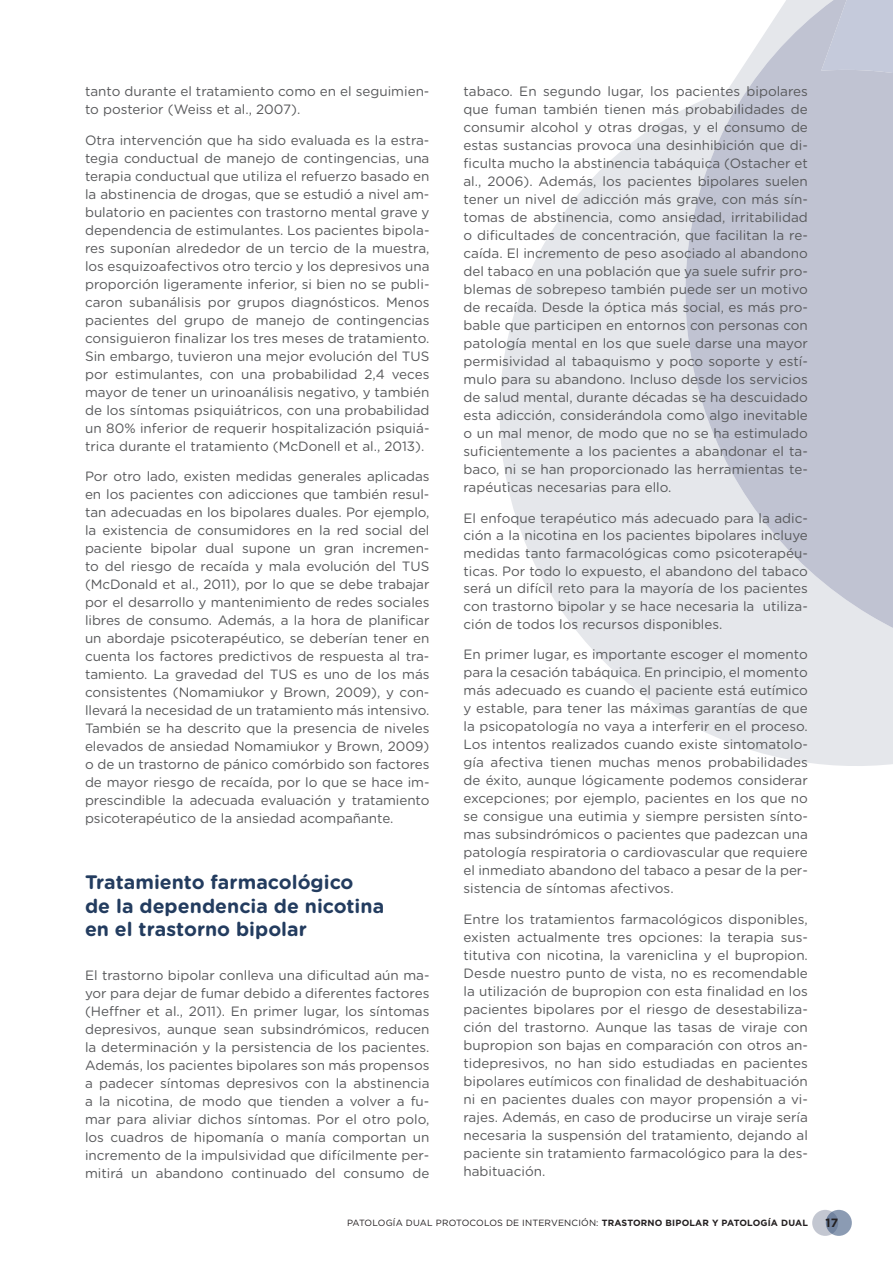
<style>
.page{position:relative;width:893px;height:1263px;background:#fff}
.page>*{position:absolute;margin:0;border:0;box-sizing:border-box;transform-origin:0 0}
.t1{font:700 19.5px/23.4px "Gotham Rounded";color:#233c5f}
.t2{font:13.5px/18px "Gotham Rounded";color:#57585a;text-align:justify}
.t3{font:700 12px "Gotham";color:#231f20}
.t4{font:9px "Gotham";letter-spacing:.02em;color:#231f20}
.s1{font-weight:700}
</style>
<div class="page">
<svg style="left:812px;top:1210px;width:26px;height:26px"></svg>
<svg style="left:826px;top:1210px;width:26px;height:26px"></svg>
<svg style="left:500px;top:142px;width:393px;height:624px;fill:#e5e7eb"></svg>
<svg style="left:633px;top:0;width:260px;height:675px;fill:#c0c3d2"></svg>
<p class="t2" style="left:85px;top:81px;width:346px">tanto durante el tratamiento como en el seguimien&shy;to posterior (Weiss et al., 2007).</p>
<p class="t2" style="left:85px;top:130px;width:346px">Otra intervención que ha sido evaluada es la estra&shy;tegia conductual de manejo de contingencias, una terapia conductual que utiliza el refuerzo basado en la abstinencia de drogas, que se estudió a nivel am&shy;bulatorio en pacientes con trastorno mental grave y dependencia de estimulantes. Los pacientes bipola&shy;res suponían alrededor de un tercio de la muestra, los esquizoafectivos otro tercio y los depresivos una proporción ligeramente inferior, si bien no se publi&shy;caron subanálisis por grupos diagnósticos. Menos pacientes del grupo de manejo de contingencias consiguieron finalizar los tres meses de tratamiento.<br>Sin embargo, tuvieron una mejor evolución del TUS por estimulantes, con una probabilidad 2,4 veces mayor de tener un urinoanálisis negativo, y también de los síntomas psiquiátricos, con una probabilidad un 80% inferior de requerir hospitalización psiquiá&shy;trica durante el tratamiento (McDonell et al., 2013).</p>
<p class="t2" style="left:85px;top:467px;width:346px">Por otro lado, existen medidas generales aplicadas en los pacientes con adicciones que también resul&shy;tan adecuadas en los bipolares duales. Por ejemplo, la existencia de consumidores en la red social del paciente bipolar dual supone un gran incremen&shy;to del riesgo de recaída y mala evolución del TUS (McDonald et al., 2011), por lo que se debe trabajar por el desarrollo y mantenimiento de redes sociales libres de consumo. Además, a la hora de planificar un abordaje psicoterapéutico, se deberían tener en cuenta los factores predictivos de respuesta al tra&shy;tamiento. La gravedad del TUS es uno de los más consistentes (Nomamiukor y Brown, 2009), y con&shy;llevará la necesidad de un tratamiento más intensivo.<br>También se ha descrito que la presencia de niveles elevados de ansiedad Nomamiukor y Brown, 2009) o de un trastorno de pánico comórbido son factores de mayor riesgo de recaída, por lo que se hace im&shy;prescindible la adecuada evaluación y tratamiento psicoterapéutico de la ansiedad acompañante.</p>
<h1 class="t1" style="left:85px;top:870px;width:301px">Tratamiento farmacológico<br>de la dependencia de nicotina en el trastorno bipolar</h1>
<p class="t2" style="left:85px;top:965px;width:346px">El trastorno bipolar conlleva una dificultad aún ma&shy;yor para dejar de fumar debido a diferentes factores (Heffner et al., 2011). En primer lugar, los síntomas depresivos, aunque sean subsindrómicos, reducen la determinación y la persistencia de los pacientes.<br>Además, los pacientes bipolares son más propensos a padecer síntomas depresivos con la abstinencia a la nicotina, de modo que tienden a volver a fu&shy;mar para aliviar dichos síntomas. Por el otro polo, los cuadros de hipomanía o manía comportan un incremento de la impulsividad que difícilmente per&shy;mitirá un abandono continuado del consumo de</p>
<p class="t2" style="left:463px;top:81px;width:346px">tabaco. En segundo lugar, los pacientes bipolares que fuman también tienen más probabilidades de consumir alcohol y otras drogas, y el consumo de estas sustancias provoca una desinhibición que di&shy;ficulta mucho la abstinencia tabáquica (Ostacher et al., 2006). Además, los pacientes bipolares suelen tener un nivel de adicción más grave, con más sín&shy;tomas de abstinencia, como ansiedad, irritabilidad o dificultades de concentración, que facilitan la re&shy;caída. El incremento de peso asociado al abandono del tabaco en una población que ya suele sufrir pro&shy;blemas de sobrepeso también puede ser un motivo de recaída. Desde la óptica más social, es más pro&shy;bable que participen en entornos con personas con patología mental en los que suele darse una mayor permisividad al tabaquismo y poco soporte y estí&shy;mulo para su abandono. Incluso desde los servicios de salud mental, durante décadas se ha descuidado esta adicción, considerándola como algo inevitable o un mal menor, de modo que no se ha estimulado suficientemente a los pacientes a abandonar el ta&shy;baco, ni se han proporcionado las herramientas te&shy;rapéuticas necesarias para ello.</p>
<p class="t2" style="left:463px;top:508px;width:346px">El enfoque terapéutico más adecuado para la adic&shy;ción a la nicotina en los pacientes bipolares incluye medidas tanto farmacológicas como psicoterapéu&shy;ticas. Por todo lo expuesto, el abandono del tabaco será un difícil reto para la mayoría de los pacientes con trastorno bipolar y se hace necesaria la utiliza&shy;ción de todos los recursos disponibles.</p>
<p class="t2" style="left:463px;top:645px;width:346px">En primer lugar, es importante escoger el momento para la cesación tabáquica. En principio, el momento más adecuado es cuando el paciente está eutímico y estable, para tener las máximas garantías de que la psicopatología no vaya a interferir en el proceso.<br>Los intentos realizados cuando existe sintomatolo&shy;gía afectiva tienen muchas menos probabilidades de éxito, aunque lógicamente podemos considerar excepciones; por ejemplo, pacientes en los que no se consigue una eutimia y siempre persisten sínto&shy;mas subsindrómicos o pacientes que padezcan una patología respiratoria o cardiovascular que requiere el inmediato abandono del tabaco a pesar de la per&shy;sistencia de síntomas afectivos.</p>
<p class="t2" style="left:463px;top:910px;width:346px">Entre los tratamientos farmacológicos disponibles, existen actualmente tres opciones: la terapia sus&shy;titutiva con nicotina, la vareniclina y el bupropion.<br>Desde nuestro punto de vista, no es recomendable la utilización de bupropion con esta finalidad en los pacientes bipolares por el riesgo de desestabiliza&shy;ción del trastorno. Aunque las tasas de viraje con bupropion son bajas en comparación con otros an&shy;tidepresivos, no han sido estudiadas en pacientes bipolares eutímicos con finalidad de deshabituación ni en pacientes duales con mayor propensión a vi&shy;rajes. Además, en caso de producirse un viraje sería necesaria la suspensión del tratamiento, dejando al paciente sin tratamiento farmacológico para la des&shy;habituación.</p>
<p class="t4" style="left:347px;top:1217px;width:462px">PATOLOGÍA DUAL PROTOCOLOS DE INTERVENCIÓN: <span class="s1">TRASTORNO BIPOLAR Y PATOLOGÍA DUAL</span></p>
<p class="t3" style="left:826px;top:1215px;width:14px">17</p>
</div>
